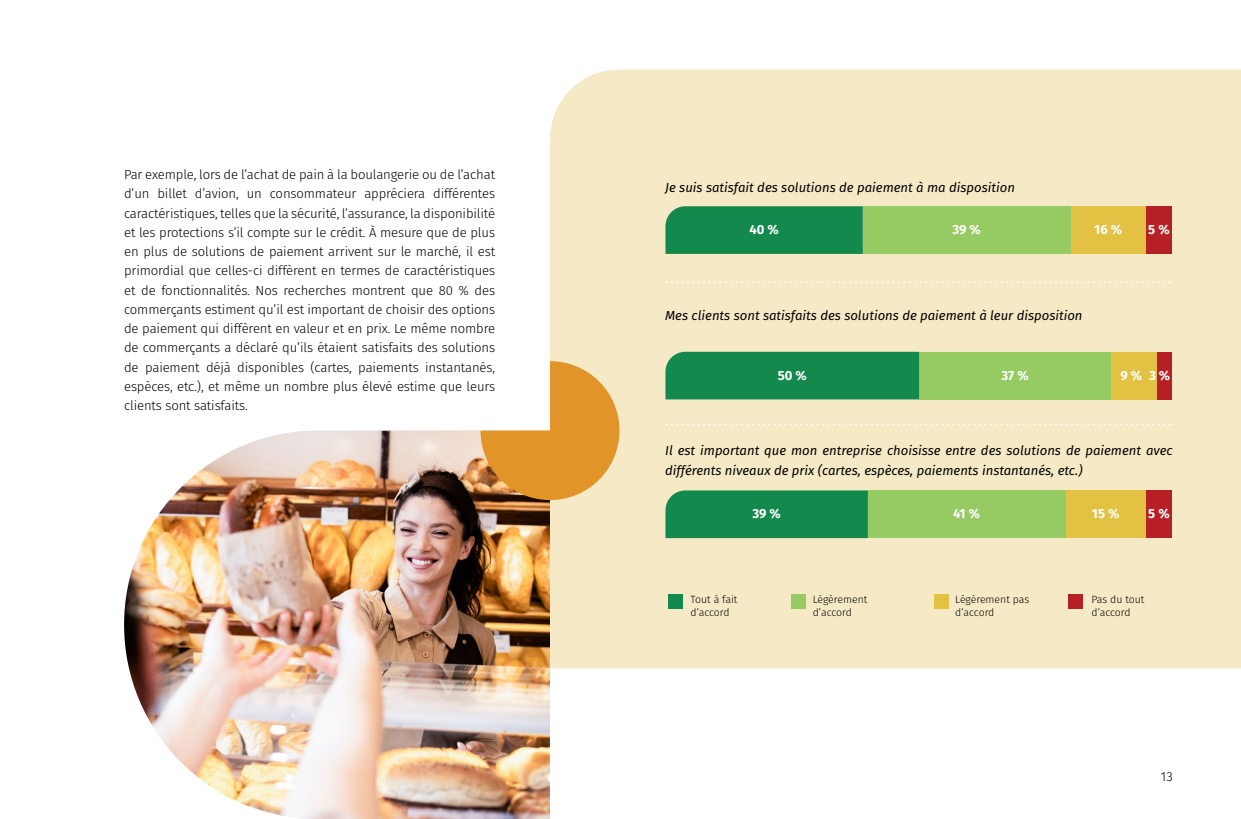
<style>
.page{position:relative;width:1241px;height:819px;background:#fff}
.page>*{position:absolute;margin:0;border:0;box-sizing:border-box;transform-origin:0 0}
.t1{font:300 13.12px/19.2px "Fira Sans";letter-spacing:-.01em;color:#000;text-align:justify}
.t2{font:italic 13.12px/19.2px "Fira Sans";color:#000}
.t3{font:700 13.12px "Fira Sans";letter-spacing:-.005em;color:#fff}
.t4{font:300 10.5px/12.6px "Fira Sans";color:#000}
</style>
<div class="page">
<div style="left:550px;top:69px;width:690px;height:599px;background:#f5e9c6"></div>
<div style="left:550px;top:430px;width:458px;height:238px;background:#f5e9c6"></div>
<img style="left:124px;top:430px;width:426px;height:389px">
<svg style="left:480px;top:361px;width:139px;height:139px"></svg>
<div style="left:1067px;top:593px;width:15px;height:15px;background:#b72126"></div>
<div style="left:934px;top:593px;width:15px;height:15px;background:#e3c142"></div>
<div style="left:790px;top:593px;width:15px;height:15px;background:#96cb64"></div>
<div style="left:667px;top:593px;width:15px;height:15px;background:#14894d"></div>
<div style="left:1145px;top:490px;width:26px;height:48px;background:#b72126"></div>
<div style="left:1065px;top:490px;width:80px;height:48px;background:#e3c142"></div>
<div style="left:867px;top:490px;width:198px;height:48px;background:#96cb64"></div>
<div style="left:665px;top:490px;width:202px;height:48px;background:#14894d"></div>
<svg style="left:666px;top:423px;width:503px;height:2px"></svg>
<div style="left:1146px;top:206px;width:25px;height:48px;background:#b72126"></div>
<div style="left:1070px;top:206px;width:75px;height:48px;background:#e3c142"></div>
<div style="left:862px;top:206px;width:208px;height:48px;background:#96cb64"></div>
<div style="left:665px;top:206px;width:197px;height:48px;background:#14894d"></div>
<div style="left:1156px;top:352px;width:15px;height:47px;background:#b72126"></div>
<div style="left:1110px;top:352px;width:46px;height:47px;background:#e3c142"></div>
<div style="left:918px;top:352px;width:192px;height:47px;background:#96cb64"></div>
<div style="left:665px;top:352px;width:253px;height:47px;background:#14894d"></div>
<svg style="left:666px;top:281px;width:503px;height:2px"></svg>
<p class="t1" style="left:124px;top:165px;width:372px">Par exemple, lors de l’achat de pain à la boulangerie ou de l’achat d’un billet d’avion, un consommateur appréciera différentes caractéristiques, telles que la sécurité, l’assurance, la disponibilité et les protections s’il compte sur le crédit. À mesure que de plus en plus de solutions de paiement arrivent sur le marché, il est primordial que celles-ci diffèrent en termes de caractéristiques et de fonctionnalités. Nos recherches montrent que 80 % des commerçants estiment qu’il est important de choisir des options de paiement qui diffèrent en valeur et en prix. Le même nombre de commerçants a déclaré qu’ils étaient satisfaits des solutions de paiement déjà disponibles (cartes, paiements instantanés, espèces, etc.), et même un nombre plus élevé estime que leurs clients sont satisfaits.</p>
<p class="t2" style="left:665px;top:177px;width:351px">Je suis satisfait des solutions de paiement à ma disposition</p>
<p class="t3" style="left:749px;top:218px;width:31px">40 %</p>
<p class="t3" style="left:952px;top:218px;width:30px">39 %</p>
<p class="t3" style="left:1094px;top:218px;width:29px">16 %</p>
<p class="t3" style="left:1147px;top:218px;width:23px">5 %</p>
<p class="t2" style="left:665px;top:305px;width:419px">Mes clients sont satisfaits des solutions de paiement à leur disposition</p>
<p class="t3" style="left:777px;top:364px;width:31px">50 %</p>
<p class="t3" style="left:1001px;top:364px;width:29px">37 %</p>
<p class="t3" style="left:1120px;top:364px;width:51px">9 % 3 %</p>
<p class="t2" style="left:665px;top:441px;width:509px">Il est important que mon entreprise choisisse entre des solutions de paiement avec différents niveaux de prix (cartes, espèces, paiements instantanés, etc.)</p>
<p class="t3" style="left:752px;top:502px;width:30px">39 %</p>
<p class="t3" style="left:952px;top:502px;width:28px">41 %</p>
<p class="t3" style="left:1091px;top:502px;width:29px">15 %</p>
<p class="t3" style="left:1147px;top:502px;width:23px">5 %</p>
<p class="t4" style="left:690px;top:593px;width:48px">Tout à fait d’accord</p>
<p class="t4" style="left:812px;top:593px;width:56px">Légèrement d’accord</p>
<p class="t4" style="left:955px;top:593px;width:75px">Légèrement pas d’accord</p>
<p class="t4" style="left:1091px;top:593px;width:54px">Pas du tout d’accord</p>
<p class="t1" style="left:1160px;top:766px;width:13px">13</p>
</div>
